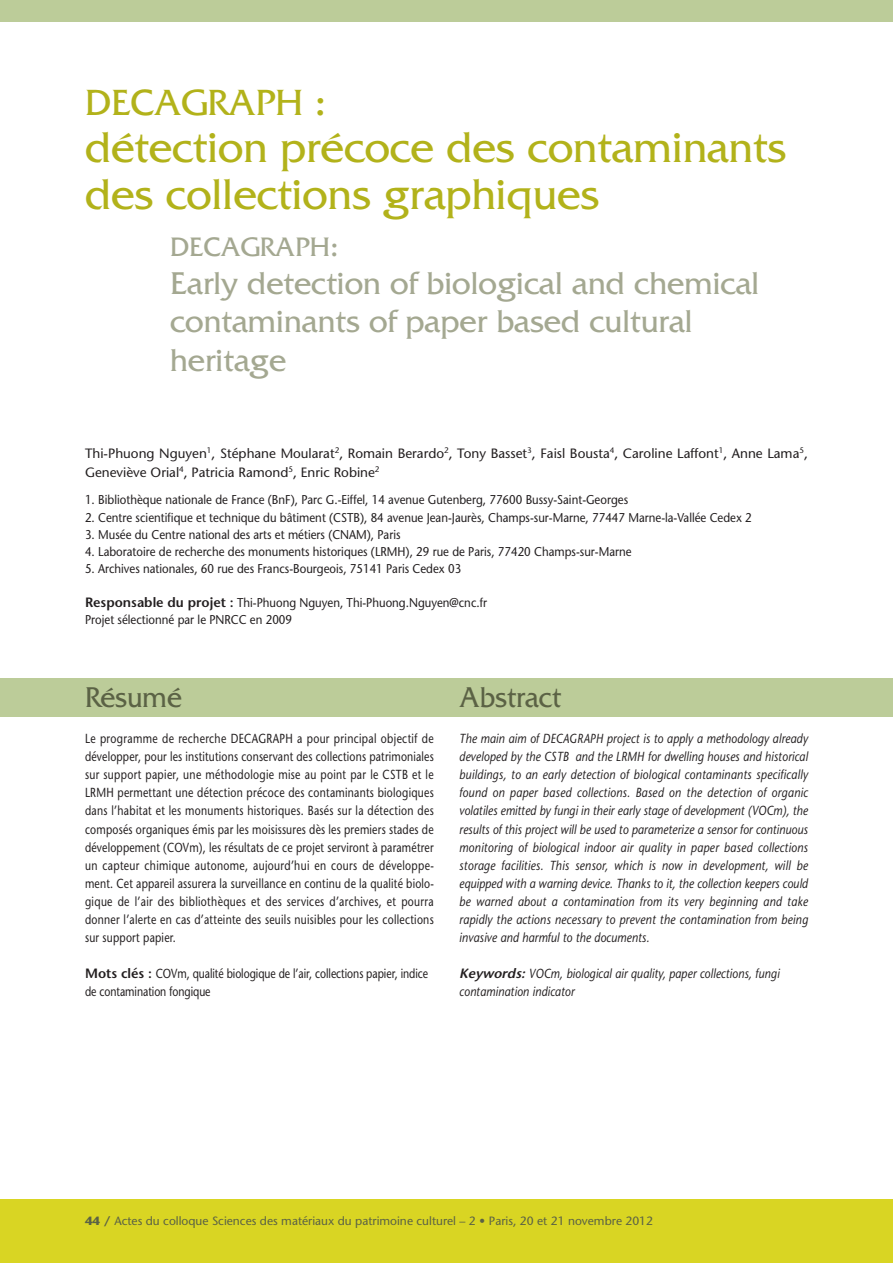
<style>
.page{position:relative;width:893px;height:1263px;background:#fff}
.page>*{position:absolute;margin:0;border:0;box-sizing:border-box;transform-origin:0 0}
.t1{font:45px/46.8px "Friz Quadrata";color:#b2b21a}
.t2{font:38.25px "Friz Quadrata";color:#b2b21a}
.t3{font:33px/38.2px "Friz Quadrata";color:#a4a891}
.t4{font:30px "Friz Quadrata";color:#5b6245;scale:.95 1}
.t5{font:28.05px "Friz Quadrata";color:#a4a891}
.t6{font:13.5px/19.2px "Stone Sans";color:#231f20}
.t7{font:italic 13.2px/18px "Stone Sans";letter-spacing:.01em;color:#231f20;text-align:justify;scale:.85 1}
.t8{font:13.2px/18px "Stone Sans";letter-spacing:-.005em;color:#231f20;text-align:justify;scale:.8 1}
.t9{font:12.75px/17px "Stone Sans";color:#231f20;scale:.9 1}
.t10{font:12px "Stone Sans";color:#5b6245}
.s1{font-size:45px}
.s2{font-size:33px}
.s3{font-weight:600;font-size:13.5px}
.s4{font-weight:700}
</style>
<div class="page">
<div style="left:0;top:1199px;width:893px;height:64px;background:#d9d523"></div>
<div style="left:0;top:0;width:893px;height:21px;background:#bccc99"></div>
<div style="left:0;top:678px;width:893px;height:38px;background:#bccc99"></div>
<h2 class="t2" style="left:85px;top:90px;width:243px">DECAGRAPH <span class="s1">:</span></h2>
<h1 class="t1" style="left:85px;top:128px;width:703px">détection précoce des contaminants des collections graphiques</h1>
<h3 class="t5" style="left:170px;top:237px;width:171px">DECAGRAPH<span class="s2">:</span></h3>
<h3 class="t3" style="left:170px;top:267px;width:591px">Early detection of biological and chemical contaminants of paper based cultural heritage</h3>
<p class="t6" style="left:85px;top:445px;width:724px">Thi-Phuong Nguyen<sup>1</sup>, Stéphane Moularat<sup>2</sup>, Romain Berardo<sup>2</sup>, Tony Basset<sup>3</sup>, Faisl Bousta<sup>4</sup>, Caroline Laffont<sup>1</sup>, Anne Lama<sup>5</sup>,<br>Geneviève Orial<sup>4</sup>, Patricia Ramond<sup>5</sup>, Enric Robine<sup>2</sup></p>
<p class="t9" style="left:85px;top:493px;width:605px">1. Bibliothèque nationale de France (BnF), Parc G.-Eiffel, 14 avenue Gutenberg, 77600 Bussy-Saint-Georges</p>
<p class="t9" style="left:85px;top:510px;width:742px">2. Centre scientifique et technique du bâtiment (CSTB), 84 avenue Jean-Jaurès, Champs-sur-Marne, 77447 Marne-la-Vallée Cedex 2</p>
<p class="t9" style="left:85px;top:527px;width:352px">3. Musée du Centre national des arts et métiers (CNAM), Paris</p>
<p class="t9" style="left:85px;top:544px;width:609px">4. Laboratoire de recherche des monuments historiques (LRMH), 29 rue de Paris, 77420 Champs-sur-Marne</p>
<p class="t9" style="left:85px;top:561px;width:419px">5. Archives nationales, 60 rue des Francs-Bourgeois, 75141 Paris Cedex 03</p>
<p class="t9" style="left:85px;top:595px;width:448px"><span class="s3">Responsable du projet :</span> Thi-Phuong Nguyen, Thi-Phuong.Nguyen@cnc.fr<br>Projet sélectionné par le PNRCC en 2009</p>
<h3 class="t4" style="left:85px;top:686px;width:103px">Résumé</h3>
<h3 class="t4" style="left:459px;top:686px;width:109px">Abstract</h3>
<p class="t8" style="left:85px;top:731px;width:438px">Le programme de recherche DECAGRAPH a pour principal objectif de développer, pour les institutions conservant des collections patrimoniales sur support papier, une méthodologie mise au point par le CSTB et le LRMH permettant une détection précoce des contaminants biologiques dans l’habitat et les monuments historiques. Basés sur la détection des composés organiques émis par les moisissures dès les premiers stades de développement (COVm), les résultats de ce projet serviront à paramétrer un capteur chimique autonome, aujourd’hui en cours de développe&shy;ment. Cet appareil assurera la surveillance en continu de la qualité biolo&shy;gique de l’air des bibliothèques et des services d’archives, et pourra donner l’alerte en cas d’atteinte des seuils nuisibles pour les collections sur support papier.</p>
<p class="t8" style="left:85px;top:966px;width:430px"><span class="s3">Mots clés :</span> COVm, qualité biologique de l’air, collections papier, indice de contamination fongique</p>
<p class="t7" style="left:459px;top:731px;width:412px">The main aim of DECAGRAPH project is to apply a methodology already developed by the CSTB and the LRMH for dwelling houses and historical buildings, to an early detection of biological contaminants specifically found on paper based collections. Based on the detection of organic volatiles emitted by fungi in their early stage of development (VOCm), the results of this project will be used to parameterize a sensor for continuous monitoring of biological indoor air quality in paper based collections storage facilities. This sensor, which is now in development, will be equipped with a warning device. Thanks to it, the collection keepers could be warned about a contamination from its very beginning and take rapidly the actions necessary to prevent the contamination from being invasive and harmful to the documents.</p>
<p class="t7" style="left:459px;top:966px;width:378px"><span class="s3">Keywords:</span>VOCm, biological air quality, paper collections, fungi contamination indicator</p>
<p class="t10" style="left:85px;top:1216px;width:569px"><span class="s4">44 /</span> Actes du colloque Sciences des matériaux du patrimoine culturel – 2 <span class="s4">•</span> Paris, 20 et 21 novembre 2012</p>
</div>
